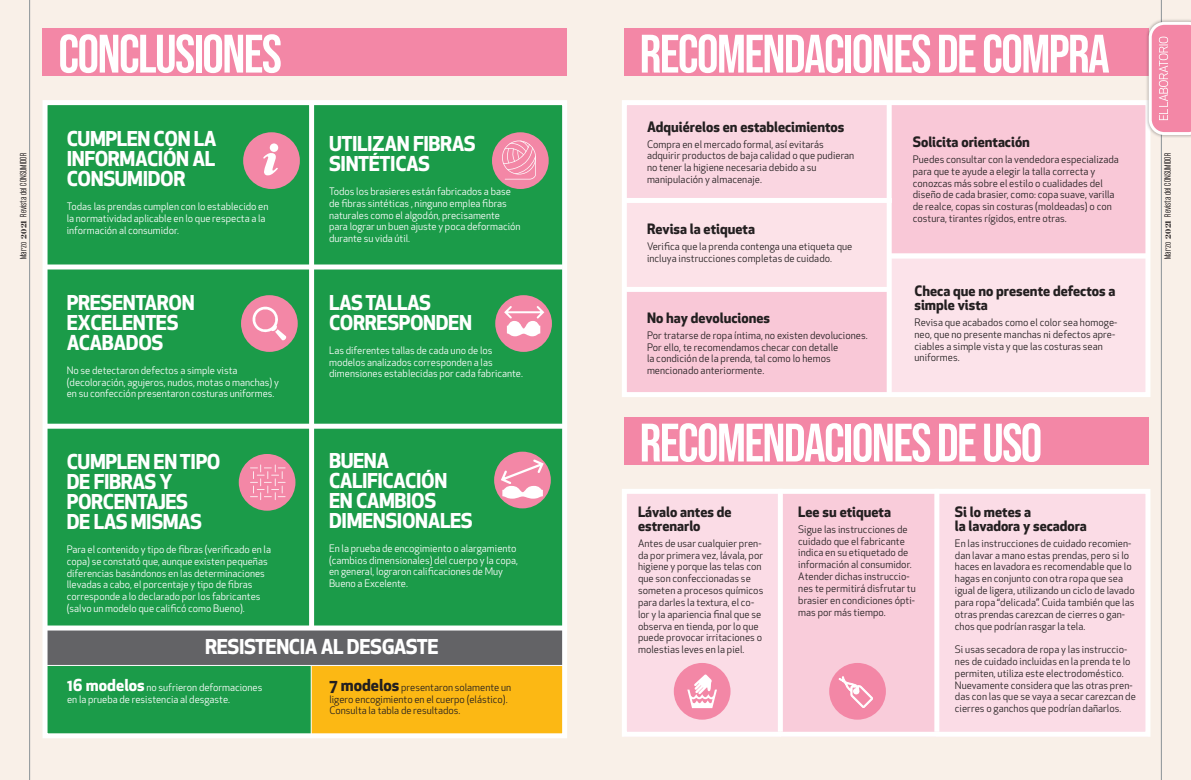
<style>
.page{position:relative;width:1191px;height:780px;background:#f9f0e8}
.page>*{position:absolute;margin:0;border:0;box-sizing:border-box;transform-origin:0 0}
.t1{font:54px "Bebas Neue";letter-spacing:-.03em;color:#fff}
.t2{font:700 20px/20px "Apex New";letter-spacing:-.02em;color:#fff}
.t3{font:700 14px/14px "Apex New";color:#231f20}
.t4{font:10.1px/11.8px "Apex New";letter-spacing:.005em;color:#231f20}
.t5{font:10.1px/11.8px "Apex New";color:#fff}
.t6{font:300 8px "Formula Condensed";letter-spacing:.02em;color:#231f20}
.s1{font-family:"Chronicle Display";font-weight:900}
.s2{font-weight:700;font-size:16.1px}
</style>
<div class="page">
<div style="left:310px;top:660px;width:254px;height:76px;background:#fcb814"></div>
<div style="left:45px;top:662px;width:266px;height:74px;background:#1b9b49"></div>
<div style="left:45px;top:627px;width:520px;height:39px;background:#636366"></div>
<div style="left:45px;top:102px;width:519px;height:526px;background:#1b9b49"></div>
<div style="left:43px;top:625px;width:524px;height:5px;background:#fff"></div>
<hr style="left:47px;top:665px;width:518px;height:1px;background:#fff">
<hr style="left:311px;top:666px;width:1px;height:70px;background:#fff">
<div style="left:624px;top:201px;width:265px;height:87px;background:#fce2e8"></div>
<div style="left:624px;top:288px;width:265px;height:106px;background:#f9c8d7"></div>
<div style="left:624px;top:493px;width:156px;height:243px;background:#fbdce6"></div>
<div style="left:780px;top:493px;width:156px;height:243px;background:#f9ccda"></div>
<div style="left:936px;top:493px;width:212px;height:243px;background:#fbdce6"></div>
<div style="left:624px;top:103px;width:265px;height:98px;background:#fad6e1"></div>
<div style="left:889px;top:102px;width:259px;height:155px;background:#f9c8d7"></div>
<div style="left:889px;top:253px;width:259px;height:141px;background:#fce3ea"></div>
<div style="left:624px;top:287px;width:265px;height:5px;background:#fff"></div>
<div style="left:624px;top:198px;width:267px;height:5px;background:#fff"></div>
<div style="left:889px;top:253px;width:259px;height:5px;background:#fff"></div>
<div style="left:886px;top:103px;width:5px;height:291px;background:#fff"></div>
<div style="left:47px;top:264px;width:516px;height:5px;background:#fff"></div>
<div style="left:47px;top:423px;width:520px;height:5px;background:#fff"></div>
<div style="left:309px;top:102px;width:5px;height:526px;background:#fff"></div>
<div style="left:622px;top:489px;width:528px;height:247px;border:5px solid #fff"></div>
<div style="left:43px;top:100px;width:524px;height:638px;border:5px solid #fff"></div>
<div style="left:778px;top:489px;width:5px;height:242px;background:#fff"></div>
<div style="left:934px;top:489px;width:5px;height:242px;background:#fff"></div>
<div style="left:622px;top:100px;width:528px;height:297px;border:5px solid #fff"></div>
<div style="left:43px;top:28px;width:524px;height:48px;background:#f387a6"></div>
<div style="left:624px;top:28px;width:524px;height:48px;background:#f387a6"></div>
<div style="left:624px;top:417px;width:524px;height:48px;background:#f387a6"></div>
<div style="left:674px;top:663px;width:56px;height:56px;background:#f387a6;border-radius:50%"></div>
<svg style="left:687px;top:674px;width:30px;height:34px"></svg>
<div style="left:829px;top:663px;width:57px;height:56px;background:#f387a6;border-radius:50%"></div>
<svg style="left:838px;top:676px;width:35px;height:32px"></svg>
<div style="left:243px;top:132px;width:57px;height:57px;background:#f387a6;border-radius:50%"></div>
<svg style="left:263px;top:153px;width:15px;height:23px"></svg>
<div style="left:270px;top:143px;width:8px;height:9px;background:#fff;border-radius:50%"></div>
<div style="left:495px;top:295px;width:57px;height:57px;background:#f387a6;border-radius:50%"></div>
<svg style="left:504px;top:304px;width:42px;height:32px"></svg>
<div style="left:494px;top:451px;width:57px;height:57px;background:#f387a6;border-radius:50%"></div>
<svg style="left:499px;top:457px;width:46px;height:41px"></svg>
<div style="left:492px;top:132px;width:57px;height:57px;background:#f387a6;border-radius:50%"></div>
<svg style="left:502px;top:140px;width:34px;height:39px"></svg>
<div style="left:239px;top:454px;width:56px;height:56px;background:#f387a6;border-radius:50%"></div>
<svg style="left:250px;top:464px;width:35px;height:36px"></svg>
<div style="left:241px;top:295px;width:57px;height:57px;background:#f387a6;border-radius:50%"></div>
<svg style="left:252px;top:306px;width:34px;height:34px"></svg>
<hr style="left:29px;top:0;width:1px;height:780px;background:#8a9297">
<hr style="left:1161px;top:0;width:1px;height:780px;background:#8a9297">
<div style="left:1145px;top:19px;width:46px;height:119px;background:#231f20;opacity:.35"></div>
<svg style="left:1148px;top:22px;width:43px;height:113px;background:#f39bb4"></svg>
<h1 class="t1" style="left:58px;top:23px;width:225px">CONCLUSIONES</h1>
<h1 class="t1" style="left:639px;top:23px;width:471px">RECOMENDACIONES DE COMPRA</h1>
<h3 class="t3" style="left:647px;top:119px;width:199px">Adquiérelos en establecimientos</h3>
<p class="t4" style="left:647px;top:138px;width:209px">Compra en el mercado formal, así evitarás adquirir productos de baja calidad o que pudieran no tener la higiene necesaria debido a su manipulación y almacenaje.</p>
<h2 class="t2" style="left:67px;top:128px;width:151px;text-align:justify">CUMPLEN CON LA INFORMACIÓN AL CONSUMIDOR</h2>
<p class="t5" style="left:67px;top:200px;width:203px">Todas las prendas cumplen con lo establecido en la normatividad aplicable en lo que respecta a la información al consumidor.</p>
<h2 class="t2" style="left:329px;top:133px;width:148px">UTILIZAN FIBRAS<br>SINTÉTICAS</h2>
<p class="t5" style="left:329px;top:185px;width:193px">Todos los brasieres están fabricados a base de fibras sintéticas , ninguno emplea fibras naturales como el algodón, precisamente para lograr un buen ajuste y poca deformación durante su vida útil.</p>
<h3 class="t3" style="left:912px;top:134px;width:119px">Solicita orientación</h3>
<p class="t4" style="left:912px;top:153px;width:208px">Puedes consultar con la vendedora especializada para que te ayude a elegir la talla correcta y conozcas más sobre el estilo o cualidades del diseño de cada brasier, como: copa suave, varilla de realce, copas sin costuras (moldeadas) o con costura, tirantes rígidos, entre otras.</p>
<p class="t6" style="left:19px;top:259px;width:107px;rotate:-90deg">Marzo <span class="s1">2021</span> Revista del CONSUMIDOR</p>
<p class="t6" style="left:1162px;top:259px;width:107px;rotate:-90deg">Marzo <span class="s1">2021</span> Revista del CONSUMIDOR</p>
<h3 class="t3" style="left:647px;top:221px;width:109px">Revisa la etiqueta</h3>
<p class="t4" style="left:647px;top:240px;width:207px">Verifica que la prenda contenga una etiqueta que incluya instrucciones completas de cuidado.</p>
<h2 class="t2" style="left:67px;top:292px;width:129px">PRESENTARON<br>EXCELENTES<br>ACABADOS</h2>
<p class="t5" style="left:67px;top:364px;width:214px">No se detectaron defectos a simple vista (decoloración, agujeros, nudos, motas o manchas) y en su confección presentaron costuras uniformes.</p>
<h2 class="t2" style="left:67px;top:451px;width:155px">CUMPLEN EN TIPO<br>DE FIBRAS Y<br>PORCENTAJES<br>DE LAS MISMAS</h2>
<p class="t5" style="left:67px;top:543px;width:206px">Para el contenido y tipo de fibras (verificado en la copa) se constató que, aunque existen pequeñas diferencias basándonos en las determinaciones llevadas a cabo, el porcentaje y tipo de fibras corresponde a lo declarado por los fabricantes (salvo un modelo que calificó como Bueno).</p>
<h2 class="t2" style="left:329px;top:292px;width:144px">LAS TALLAS<br>CORRESPONDEN</h2>
<p class="t5" style="left:329px;top:344px;width:195px">Las diferentes tallas de cada uno de los modelos analizados corresponden a las dimensiones establecidas por cada fabricante.</p>
<h2 class="t2" style="left:329px;top:450px;width:145px">BUENA<br>CALIFICACIÓN<br>EN CAMBIOS<br>DIMENSIONALES</h2>
<p class="t5" style="left:329px;top:542px;width:190px">En la prueba de encogimiento o alargamiento (cambios dimensionales) del cuerpo y la copa, en general, lograron calificaciones de Muy Bueno a Excelente.</p>
<h2 class="t2" style="left:205px;top:635px;width:235px">RESISTENCIA AL DESGASTE</h2>
<p class="t5" style="left:67px;top:681px;width:197px"><span class="s2">16 modelos</span> no sufrieron deformaciones en la prueba de resistencia al desgaste.</p>
<p class="t4" style="left:329px;top:681px;width:183px"><span class="s2">7 modelos</span> presentaron solamente un ligero encogimiento en el cuerpo (elástico).<br>Consulta la tabla de resultados.</p>
<h3 class="t3" style="left:647px;top:310px;width:125px">No hay devoluciones</h3>
<p class="t4" style="left:647px;top:329px;width:222px">Por tratarse de ropa íntima, no existen devoluciones.<br>Por ello, te recomendamos checar con detalle<br>la condición de la prenda, tal como lo hemos mencionado anteriormente.</p>
<h3 class="t3" style="left:914px;top:283px;width:202px">Checa que no presente defectos a simple vista</h3>
<p class="t4" style="left:914px;top:316px;width:204px">Revisa que acabados como el color sea homoge&shy;neo, que no presente manchas ni defectos apre&shy;ciables a simple vista y que las costuras sean uniformes.</p>
<h1 class="t1" style="left:639px;top:412px;width:404px">RECOMENDACIONES DE USO</h1>
<h3 class="t3" style="left:638px;top:504px;width:95px">Lávalo antes de estrenarlo</h3>
<p class="t4" style="left:638px;top:537px;width:127px">Antes de usar cualquier pren&shy;da por primera vez, lávala, por higiene y porque las telas con que son confeccionadas se someten a procesos químicos para darles la textura, el co&shy;lor y la apariencia final que se observa en tienda, por lo que puede provocar irritaciones o molestias leves en la piel.</p>
<h3 class="t3" style="left:798px;top:504px;width:94px">Lee su etiqueta</h3>
<p class="t4" style="left:798px;top:523px;width:119px">Sigue las instrucciones de cuidado que el fabricante indica en su etiquetado de información al consumidor.<br>Atender dichas instruccio&shy;nes te permitirá disfrutar tu brasier en condiciones ópti&shy;mas por más tiempo.</p>
<h3 class="t3" style="left:955px;top:504px;width:133px">Si lo metes a<br>la lavadora y secadora</h3>
<p class="t4" style="left:955px;top:537px;width:181px">En las instrucciones de cuidado recomien&shy;dan lavar a mano estas prendas, pero si lo haces en lavadora es recomendable que lo hagas en conjunto con otra ropa que sea igual de ligera, utilizando un ciclo de lavado para ropa “delicada”. Cuida también que las otras prendas carezcan de cierres o gan&shy;chos que podrían rasgar la tela.</p>
<p class="t4" style="left:955px;top:643px;width:182px">Si usas secadora de ropa y las instruccio&shy;nes de cuidado incluidas en la prenda te lo permiten, utiliza este electrodoméstico.<br>Nuevamente considera que las otras pren&shy;das con las que se vaya a secar carezcan de cierres o ganchos que podrían dañarlos.</p>
</div>
